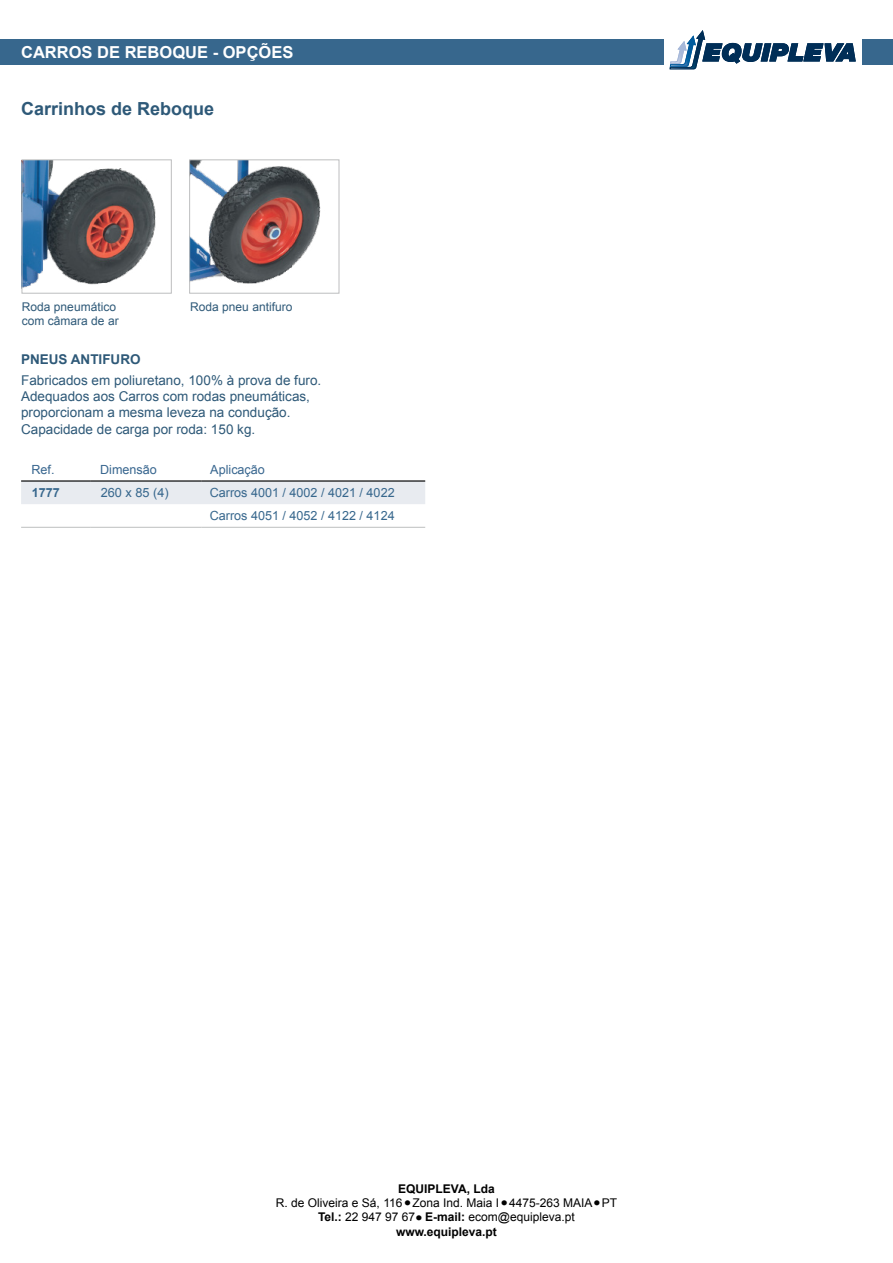
<style>
.page{position:relative;width:893px;height:1263px;background:#fff}
.page>*{position:absolute;margin:0;border:0;box-sizing:border-box;transform-origin:0 0}
.t1{font:700 18px "Arial";color:#2e5978}
.t2{font:700 18px "Arial";color:#000}
.t3{font:700 16.5px "Arial";color:#fff}
.t4{font:13.5px/16.2px "Arial";color:#2e5978}
.t5{font:700 13.5px "Arial";color:#2e5978}
.t6{font:12.75px "Arial";color:#37678d}
.t7{font:12.6px/23.1px "Arial";color:#37678d}
.t8{font:12.6px "Arial";color:#38668f}
.t9{font:700 12.6px "Arial";color:#37678d}
.t10{font:12px/14.4px "Arial";color:#000;text-align:center}
.t11{font:12px/14.4px "Arial";color:#2e5978}
.t12{font:700 12px "Arial";color:#000}
.s1{font-weight:700}
</style>
<div class="page">
<div style="left:0;top:39px;width:663px;height:26px;background:#37678d"></div>
<div style="left:862px;top:39px;width:31px;height:26px;background:#37678d"></div>
<svg style="left:670px;top:31px;width:186px;height:38px"></svg>
<div style="left:21px;top:482px;width:404px;height:22px;background:#e8ebf0"></div>
<hr style="left:21px;top:480px;width:69px;height:2px;background:#000">
<hr style="left:90px;top:480px;width:111px;height:2px;background:#000">
<hr style="left:201px;top:480px;width:224px;height:2px;background:#000">
<hr style="left:21px;top:527px;width:69px;height:1px;background:#bdbfbf">
<hr style="left:90px;top:527px;width:111px;height:1px;background:#bdbfbf">
<hr style="left:201px;top:527px;width:224px;height:1px;background:#bdbfbf">
<img style="left:24px;top:161px;width:132px;height:127px">
<div style="left:22px;top:159px;width:150px;height:135px;border:1px solid #bdbebf"></div>
<img style="left:191px;top:161px;width:130px;height:123px">
<div style="left:189px;top:159px;width:150px;height:135px;border:1px solid #bdbebf"></div>
<p class="t3" style="left:21px;top:41px;width:274px">CARROS DE REBOQUE - OPÇÕES</p>
<h1 class="t1" style="left:21px;top:97px;width:195px">Carrinhos de Reboque</h1>
<p class="t11" style="left:22px;top:299px;width:98px">Roda pneumático com câmara de ar</p>
<p class="t11" style="left:190px;top:300px;width:104px">Roda pneu antifuro</p>
<p class="t5" style="left:21px;top:350px;width:121px">PNEUS ANTIFURO</p>
<p class="t4" style="left:21px;top:372px;width:302px">Fabricados em poliuretano, 100% à prova de furo.<br>Adequados aos Carros com rodas pneumáticas, proporcionam a mesma leveza na condução.<br>Capacidade de carga por roda: 150 kg.</p>
<p class="t8" style="left:31px;top:461px;width:25px">Ref.</p>
<p class="t8" style="left:100px;top:461px;width:58px">Dimensão</p>
<p class="t8" style="left:210px;top:461px;width:56px">Aplicação</p>
<p class="t9" style="left:32px;top:484px;width:30px">1777</p>
<p class="t6" style="left:101px;top:484px;width:70px">260 x 85 (4)</p>
<p class="t7" style="left:210px;top:481px;width:186px">Carros 4001 / 4002 / 4021 / 4022<br>Carros 4051 / 4052 / 4122 / 4124</p>
<p class="t12" style="left:398px;top:1180px;width:98px">EQUIPLEVA, Lda</p>
<p class="t10" style="left:276px;top:1196px;width:343px">R. de Oliveira e Sá, 116 Zona Ind. Maia I 4475-263 MAIA PT<br><span class="s1">Tel.:</span> 22 947 97 67 <span class="s1">E-mail:</span> ecom@equipleva.pt <span class="s1">www.equipleva.pt</span></p>
<h1 class="t2" style="left:404px;top:1191px;width:8px">•</h1>
<h1 class="t2" style="left:501px;top:1191px;width:8px">•</h1>
<h1 class="t2" style="left:594px;top:1191px;width:8px">•</h1>
<h1 class="t2" style="left:416px;top:1205px;width:8px">•</h1>
</div>
